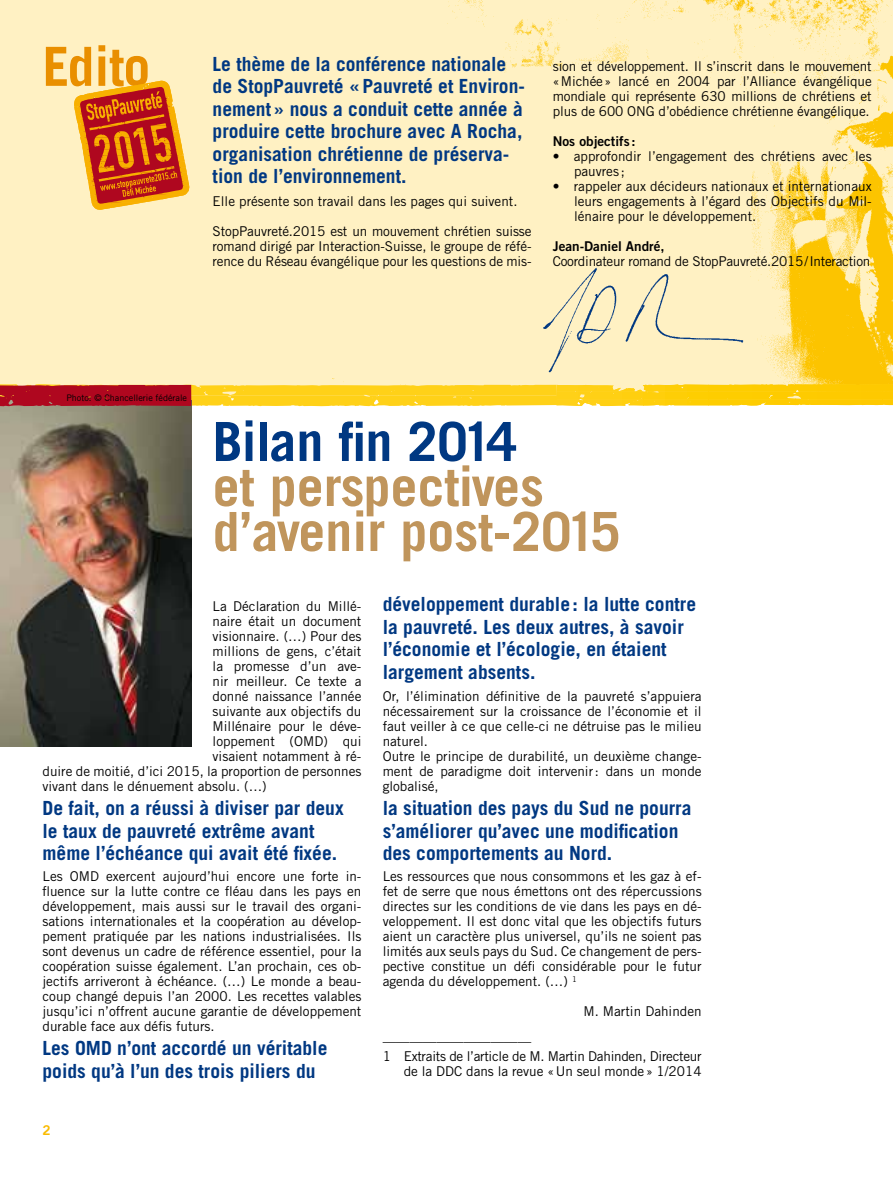
<style>
.page{position:relative;width:893px;height:1191px;background:#fff}
.page>*{position:absolute;margin:0;border:0;box-sizing:border-box;transform-origin:0 0}
.t1{font:700 54px/45px "Trade Gothic";color:#c0955c}
.t2{font:700 54px "Trade Gothic";letter-spacing:-.02em;color:#003882}
.t3{font:700 54px "Trade Gothic";letter-spacing:-.01em;color:#e98f00}
.t4{font:700 19.5px/22.5px "Trade Gothic";color:#003882}
.t5{font:13.5px/15px "Trade Gothic";color:#000;text-align:justify}
.t6{font:13.5px "Trade Gothic";letter-spacing:-.02em;color:#000}
.t7{font:13.5px "Trade Gothic Bold Two";color:#000}
.t8{font:13.5px "Trade Gothic Bold Two";color:#fabb00}
.t9{font:9px "Trade Gothic";color:#000}
</style>
<div class="page">
<div style="left:0;top:0;width:893px;height:398px;background:#fff1c3"></div>
<img style="left:332px;top:0;width:561px;height:383px">
<img style="left:0;top:407px;width:191px;height:339px">
<svg style="left:0;top:383px;width:893px;height:24px;background:#eeaf30"></svg>
<svg style="left:74px;top:81px;width:116px;height:129px"></svg>
<img style="left:541px;top:266px;width:203px;height:107px">
<h1 class="t3" style="left:43px;top:33px;width:109px">Edito</h1>
<h2 class="t4" style="left:213px;top:52px;width:314px">Le thème de la conférence nationale de StopPauvreté «Pauvreté et Environ&shy;nement» nous a conduit cette année à produire cette brochure avec A Rocha, organisation chrétienne de préserva&shy;tion de l’environnement.</h2>
<p class="t5" style="left:213px;top:193px;width:306px">Elle présente son travail dans les pages qui suivent.</p>
<p class="t5" style="left:213px;top:223px;width:320px">StopPauvreté.2015 est un mouvement chrétien suisse romand dirigé par Interaction-Suisse, le groupe de réfé&shy;rence du Réseau évangélique pour les questions de mis-</p>
<p class="t5" style="left:553px;top:58px;width:320px">sion et développement. Il s’inscrit dans le mouvement «Michée» lancé en 2004 par l’Alliance évangélique mondiale qui représente 630 millions de chrétiens et plus de 600 ONG d’obédience chrétienne évangélique.</p>
<p class="t7" style="left:553px;top:133px;width:84px">Nos objectifs :</p>
<p class="t5" style="left:574px;top:148px;width:299px;text-indent:-21px">• approfondir l’engagement des chrétiens avec les pauvres ;</p>
<p class="t5" style="left:574px;top:178px;width:299px;text-indent:-21px">• rappeler aux décideurs nationaux et internationaux leurs engagements à l’égard des Objectifs du Mil&shy;lénaire pour le développement.</p>
<p class="t7" style="left:553px;top:238px;width:113px">Jean-Daniel André,</p>
<p class="t6" style="left:553px;top:253px;width:319px">Coordinateur romand de StopPauvreté.2015/Interaction</p>
<p class="t9" style="left:66px;top:392px;width:122px">Photo: © Chancellerie fédérale</p>
<h1 class="t2" style="left:213px;top:408px;width:306px">Bilan fin 2014</h1>
<h1 class="t1" style="left:213px;top:463px;width:409px">et perspectives d’avenir post-2015</h1>
<p class="t5" style="left:213px;top:598px;width:150px">La Déclaration du Millé-</p>
<p class="t5" style="left:213px;top:613px;width:150px">naire était un document</p>
<p class="t5" style="left:213px;top:628px;width:150px">visionnaire. (…) Pour des</p>
<p class="t5" style="left:213px;top:643px;width:150px">millions de gens, c’était</p>
<p class="t5" style="left:213px;top:658px;width:150px">la promesse d’un ave-</p>
<p class="t5" style="left:213px;top:673px;width:150px">nir meilleur. Ce texte a</p>
<p class="t5" style="left:213px;top:688px;width:150px">donné naissance l’année</p>
<p class="t5" style="left:213px;top:703px;width:150px">suivante aux objectifs du</p>
<p class="t5" style="left:213px;top:718px;width:150px">Millénaire pour le déve-</p>
<p class="t5" style="left:213px;top:733px;width:150px">loppement (OMD) qui</p>
<p class="t5" style="left:213px;top:748px;width:150px">visaient notamment à ré-</p>
<p class="t5" style="left:43px;top:763px;width:320px">duire de moitié, d’ici 2015, la proportion de personnes</p>
<p class="t5" style="left:43px;top:778px;width:226px">vivant dans le dénuement absolu. (…)</p>
<h2 class="t4" style="left:43px;top:796px;width:303px">De fait, on a réussi à diviser par deux le taux de pauvreté extrême avant même l’échéance qui avait été fixée.</h2>
<p class="t5" style="left:43px;top:868px;width:320px">Les OMD exercent aujourd’hui encore une forte in&shy;fluence sur la lutte contre ce fléau dans les pays en développement, mais aussi sur le travail des organi&shy;sations internationales et la coopération au dévelop&shy;pement pratiquée par les nations industrialisées. Ils sont devenus un cadre de référence essentiel, pour la coopération suisse également. L’an prochain, ces ob&shy;jectifs arriveront à échéance. (…) Le monde a beau&shy;coup changé depuis l’an 2000. Les recettes valables jusqu’ici n’offrent aucune garantie de développement durable face aux défis futurs.</p>
<h2 class="t4" style="left:43px;top:1036px;width:286px">Les OMD n’ont accordé un véritable poids qu’à l’un des trois piliers du</h2>
<p class="t8" style="left:43px;top:1121px;width:10px">2</p>
<h2 class="t4" style="left:383px;top:592px;width:315px">développement durable: la lutte contre la pauvreté. Les deux autres, à savoir l’économie et l’écologie, en étaient largement absents.</h2>
<p class="t5" style="left:383px;top:688px;width:320px;text-align:left">Or, l’élimination définitive de la pauvreté s’appuiera nécessairement sur la croissance de l’économie et il faut veiller à ce que celle-ci ne détruise pas le milieu naturel.<br>Outre le principe de durabilité, un deuxième change&shy;ment de paradigme doit intervenir: dans un monde globalisé,</p>
<h2 class="t4" style="left:383px;top:796px;width:310px">la situation des pays du Sud ne pourra s’améliorer qu’avec une modification des comportements au Nord.</h2>
<p class="t5" style="left:383px;top:868px;width:320px">Les ressources que nous consommons et les gaz à ef&shy;fet de serre que nous émettons ont des répercussions directes sur les conditions de vie dans les pays en dé&shy;veloppement. Il est donc vital que les objectifs futurs aient un caractère plus universel, qu’ils ne soient pas limités aux seuls pays du Sud. Ce changement de pers&shy;pective constitue un défi considérable pour le futur agenda du développement. (…) <sup>1</sup></p>
<p class="t5" style="left:583px;top:1003px;width:120px">M. Martin Dahinden</p>
<p class="t5" style="left:383px;top:1033px;width:150px">———————————</p>
<p class="t6" style="left:383px;top:1048px;width:320px">1 Extraits de l’article de M. Martin Dahinden, Directeur</p>
<p class="t5" style="left:404px;top:1063px;width:299px">de la DDC dans la revue «Un seul monde» 1/2014</p>
</div>
